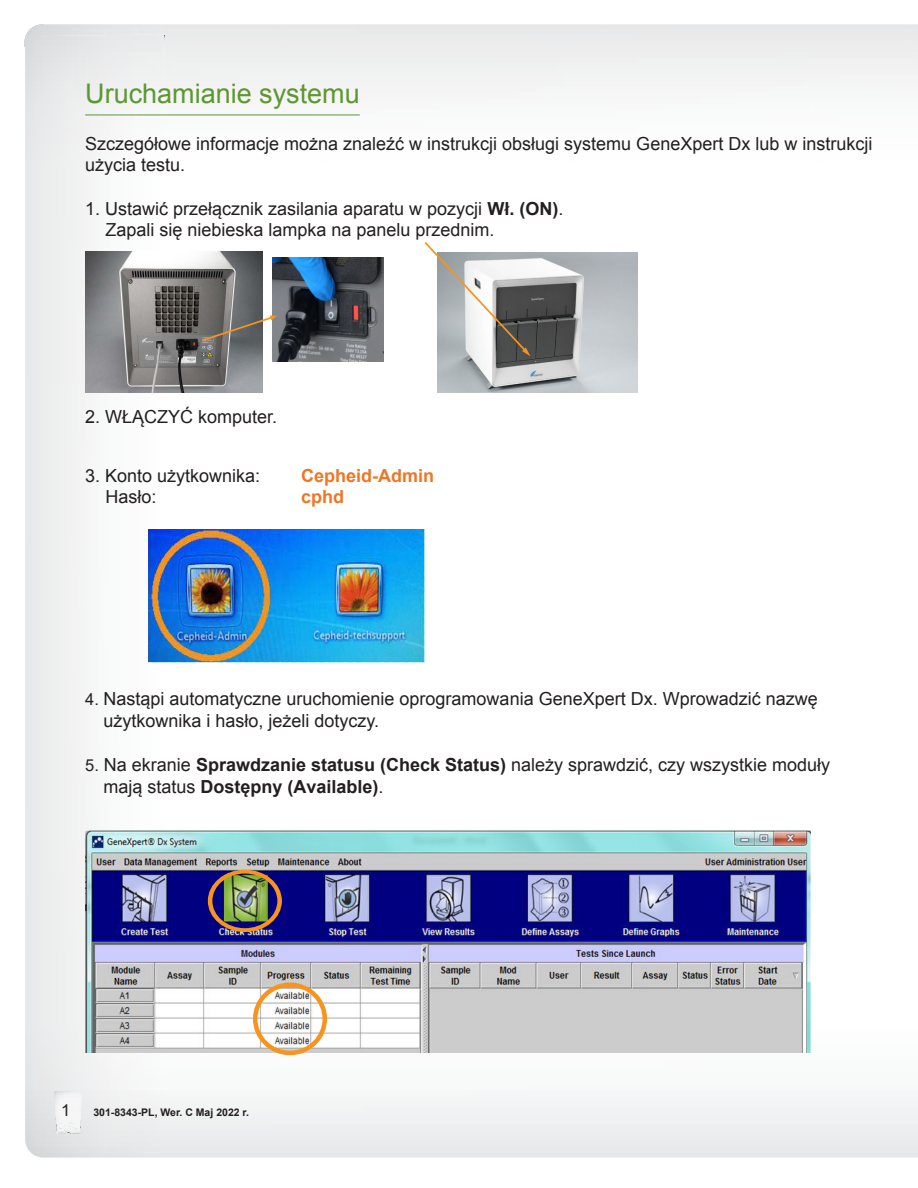
<style>
.page{position:relative;width:918px;height:1188px;background:#fff}
.page>*{position:absolute;margin:0;border:0;box-sizing:border-box;transform-origin:0 0}
.t1{font:27px "Arial";color:#5d9732}
.t2{font:18px/21px "Arial";color:#231f20}
.t3{font:700 18px "Arial";color:#ee7624}
.t4{font:16.5px "Arial";color:#231f20}
.t5{font:700 10.5px "Arial";color:#231f20}
.s1{font-weight:700}
.s2{font-size:16.5px}
</style>
<div class="page">
<img style="left:25px;top:1020px;width:893px;height:138px">
<img style="left:24px;top:25px;width:14px;height:22px">
<img style="left:148px;top:529px;width:277px;height:134px">
<img style="left:85px;top:831px;width:725px;height:222px">
<img style="left:437px;top:252px;width:200px;height:141px">
<hr style="left:85px;top:115px;width:275px;height:1px;background:#5d9732">
<svg style="left:424px;top:242px;width:106px;height:114px"></svg>
<div style="left:208px;top:870px;width:74px;height:62px;border:4px solid #f7941d;border-radius:50%"></div>
<div style="left:253px;top:982px;width:74px;height:73px;border:4px solid #f7941d;border-radius:50%"></div>
<img style="left:272px;top:257px;width:111px;height:105px">
<img style="left:85px;top:251px;width:177px;height:142px">
<svg style="left:196px;top:315px;width:81px;height:29px;background:#817c75"></svg>
<img style="left:54px;top:1091px;width:28px;height:43px">
<svg style="left:55px;top:1109px;width:27px;height:25px"></svg>
<svg style="left:58px;top:1091px;width:10px;height:5px"></svg>
<img style="left:68px;top:1091px;width:14px;height:5px">
<h1 class="t1" style="left:85px;top:76px;width:276px">Uruchamianie systemu</h1>
<p class="t2" style="left:85px;top:133px;width:789px">Szczegółowe informacje można znaleźć w instrukcji obsługi systemu GeneXpert Dx lub w instrukcji użycia testu.</p>
<p class="t2" style="left:105px;top:198px;width:459px;text-indent:-20px">1. Ustawić przełącznik zasilania aparatu w pozycji <span class="s1">Wł. (ON)</span>.<br>Zapali się niebieska lampka na panelu przednim.</p>
<p class="t2" style="left:85px;top:406px;width:194px">2. WŁĄCZYĆ komputer.</p>
<p class="t2" style="left:85px;top:465px;width:177px">3. Konto użytkownika:</p>
<p class="t3" style="left:301px;top:469px;width:135px">Cepheid-Admin</p>
<p class="t2" style="left:105px;top:487px;width:53px">Hasło:</p>
<p class="t3" style="left:301px;top:490px;width:45px">cphd</p>
<p class="t2" style="left:104px;top:688px;width:716px;line-height:21.6px;text-indent:-18px"><span class="s2">4.</span> Nastąpi automatyczne uruchomienie oprogramowania GeneXpert Dx. Wprowadzić nazwę użytkownika i hasło, jeżeli dotyczy.</p>
<p class="t2" style="left:104px;top:754px;width:728px;line-height:21.6px;text-indent:-18px"><span class="s2">5.</span> Na ekranie <span class="s1">Sprawdzanie statusu (Check Status)</span> należy sprawdzić, czy wszystkie moduły mają status <span class="s1">Dostępny (Available)</span>.</p>
<p class="t4" style="left:61px;top:1104px;width:11px">1</p>
<p class="t5" style="left:93px;top:1105px;width:157px">301-8343-PL, Wer. C Maj 2022 r.</p>
</div>
